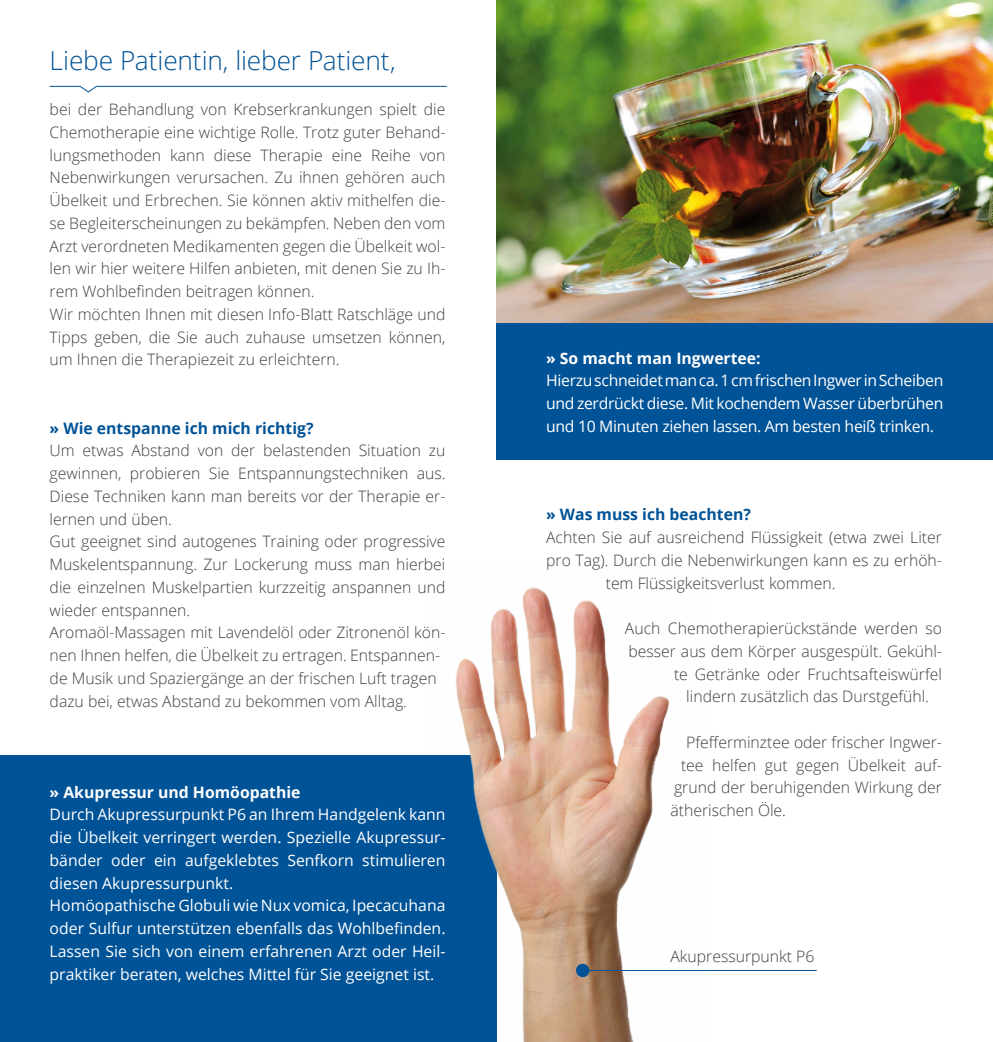
<style>
.page{position:relative;width:993px;height:1042px;background:#fff}
.page>*{position:absolute;margin:0;border:0;box-sizing:border-box;transform-origin:0 0}
.t1{font:300 26.25px "Open Sans";letter-spacing:-.005em;color:#005397}
.t2{font:300 15.75px/22.8px "Open Sans";color:#3e3d40}
.t3{font:15.75px/22.8px "Open Sans";color:#fff}
.t4{font:700 15.75px "Open Sans";color:#005397}
.t5{font:700 15.75px "Open Sans";color:#fff}
</style>
<div class="page">
<div style="left:496px;top:323px;width:496px;height:136px;background:#005397"></div>
<div style="left:0;top:755px;width:496px;height:287px;background:#005397"></div>
<img style="left:496px;top:0;width:496px;height:323px">
<img style="left:455px;top:587px;width:215px;height:455px">
<hr style="left:582px;top:970px;width:234px;height:1px;background:#005397">
<div style="left:576px;top:964px;width:13px;height:13px;background:#005397;border-radius:50%"></div>
<svg style="left:49px;top:85px;width:398px;height:8px"></svg>
<h1 class="t1" style="left:50px;top:42px;width:347px">Liebe Patientin, lieber Patient,</h1>
<p class="t2" style="left:50px;top:98px;width:397px">bei der Behandlung von Krebserkrankungen spielt die Chemotherapie eine wichtige Rolle. Trotz guter Behand&shy;lungsmethoden kann diese Therapie eine Reihe von Nebenwirkungen verursachen. Zu ihnen gehören auch Übelkeit und Erbrechen. Sie können aktiv mithelfen die&shy;se Begleiterscheinungen zu bekämpfen. Neben den vom Arzt verordneten Medikamenten gegen die Übelkeit wol&shy;len wir hier weitere Hilfen anbieten, mit denen Sie zu Ih&shy;rem Wohlbefinden beitragen können.<br>Wir möchten Ihnen mit diesen Info-Blatt Ratschläge und Tipps geben, die Sie auch zuhause umsetzen können, um Ihnen die Therapiezeit zu erleichtern.</p>
<p class="t4" style="left:50px;top:417px;width:265px">» Wie entspanne ich mich richtig?</p>
<p class="t2" style="left:50px;top:439px;width:397px">Um etwas Abstand von der belastenden Situation zu gewinnen, probieren Sie Entspannungstechniken aus.<br>Diese Techniken kann man bereits vor der Therapie er&shy;lernen und üben.<br>Gut geeignet sind autogenes Training oder progressive Muskelentspannung. Zur Lockerung muss man hierbei die einzelnen Muskelpartien kurzzeitig anspannen und wieder entspannen.<br>Aromaöl-Massagen mit Lavendelöl oder Zitronenöl kön&shy;nen Ihnen helfen, die Übelkeit zu ertragen. Entspannen&shy;de Musik und Spaziergänge an der frischen Luft tragen dazu bei, etwas Abstand zu bekommen vom Alltag.</p>
<p class="t5" style="left:50px;top:781px;width:252px">» Akupressur und Homöopathie</p>
<p class="t3" style="left:50px;top:803px;width:397px">Durch Akupressurpunkt P6 an Ihrem Handgelenk kann die Übelkeit verringert werden. Spezielle Akupressur&shy;bänder oder ein aufgeklebtes Senfkorn stimulieren diesen Akupressurpunkt.<br>Homöopathische Globuli wie Nux vomica, Ipecacuhana oder Sulfur unterstützen ebenfalls das Wohlbefinden.<br>Lassen Sie sich von einem erfahrenen Arzt oder Heil&shy;praktiker beraten, welches Mittel für Sie geeignet ist.</p>
<p class="t5" style="left:546px;top:347px;width:216px">» So macht man Ingwertee:</p>
<p class="t3" style="left:546px;top:369px;width:398px;text-align:justify">Hierzu schneidet man ca. 1 cm frischen Ingwer in Scheiben und zerdrückt diese. Mit kochendem Wasser überbrühen und 10 Minuten ziehen lassen. Am besten heiß trinken.</p>
<p class="t4" style="left:546px;top:503px;width:206px">» Was muss ich beachten?</p>
<p class="t2" style="left:546px;top:525px;width:397px">Achten Sie auf ausreichend Flüssigkeit (etwa zwei Liter</p>
<p class="t2" style="left:546px;top:548px;width:397px">pro Tag). Durch die Nebenwirkungen kann es zu erhöh-</p>
<p class="t2" style="left:605px;top:571px;width:231px">tem Flüssigkeitsverlust kommen.</p>
<p class="t2" style="left:624px;top:616px;width:318px">Auch Chemotherapierückstände werden so</p>
<p class="t2" style="left:628px;top:639px;width:315px">besser aus dem Körper ausgespült. Gekühl-</p>
<p class="t2" style="left:673px;top:662px;width:269px">te Getränke oder Fruchtsafteiswürfel</p>
<p class="t2" style="left:686px;top:685px;width:244px">lindern zusätzlich das Durstgefühl.</p>
<p class="t2" style="left:686px;top:730px;width:257px">Pfefferminztee oder frischer Ingwer-</p>
<p class="t2" style="left:680px;top:753px;width:262px">tee helfen gut gegen Übelkeit auf-</p>
<p class="t2" style="left:673px;top:776px;width:269px">grund der beruhigenden Wirkung der</p>
<p class="t2" style="left:670px;top:798px;width:117px">ätherischen Öle.</p>
<p class="t2" style="left:670px;top:944px;width:145px">Akupressurpunkt P6</p>
</div>
